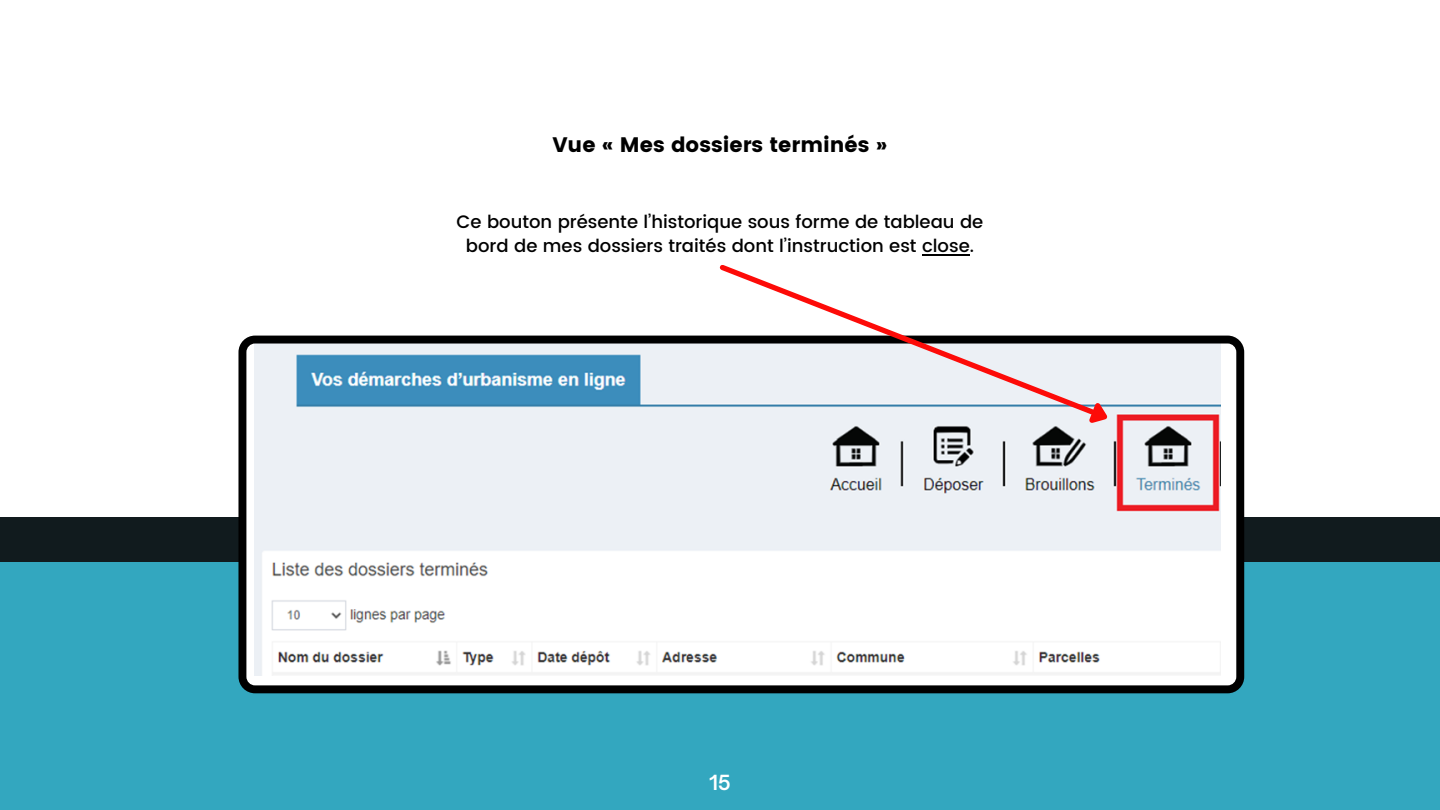
<style>
.page{position:relative;width:1440px;height:810px;background:#fff}
.page>*{position:absolute;margin:0;border:0;box-sizing:border-box;transform-origin:0 0}
.t1{font:21px "Poppins";color:#000}
.t2{font:600 20px "Open Sauce One";color:#fff}
.t3{font:500 18px/24.8px "Poppins";color:#000;text-align:center}
</style>
<div class="page">
<div style="left:0;top:562px;width:1440px;height:248px;background:#33a7bf"></div>
<div style="left:0;top:517px;width:1440px;height:45px;background:#111b1e"></div>
<hr style="left:922px;top:254px;width:48px;height:1px;background:#000">
<svg style="left:238px;top:336px;width:1006px;height:357px;background:#d9dee2"></svg>
<svg style="left:716px;top:265px;width:383px;height:154px"></svg>
<svg style="left:1081px;top:396px;width:37px;height:41px;background:#e8bec3"></svg>
<p class="t1" style="left:552px;top:133px;width:337px">Vue « Mes dossiers terminés »</p>
<p class="t3" style="left:457px;top:209px;width:528px">Ce bouton présente l’historique sous forme de tableau de bord de mes dossiers traités dont l’instruction est close.</p>
<p class="t2" style="left:709px;top:770px;width:23px">15</p>
</div>
